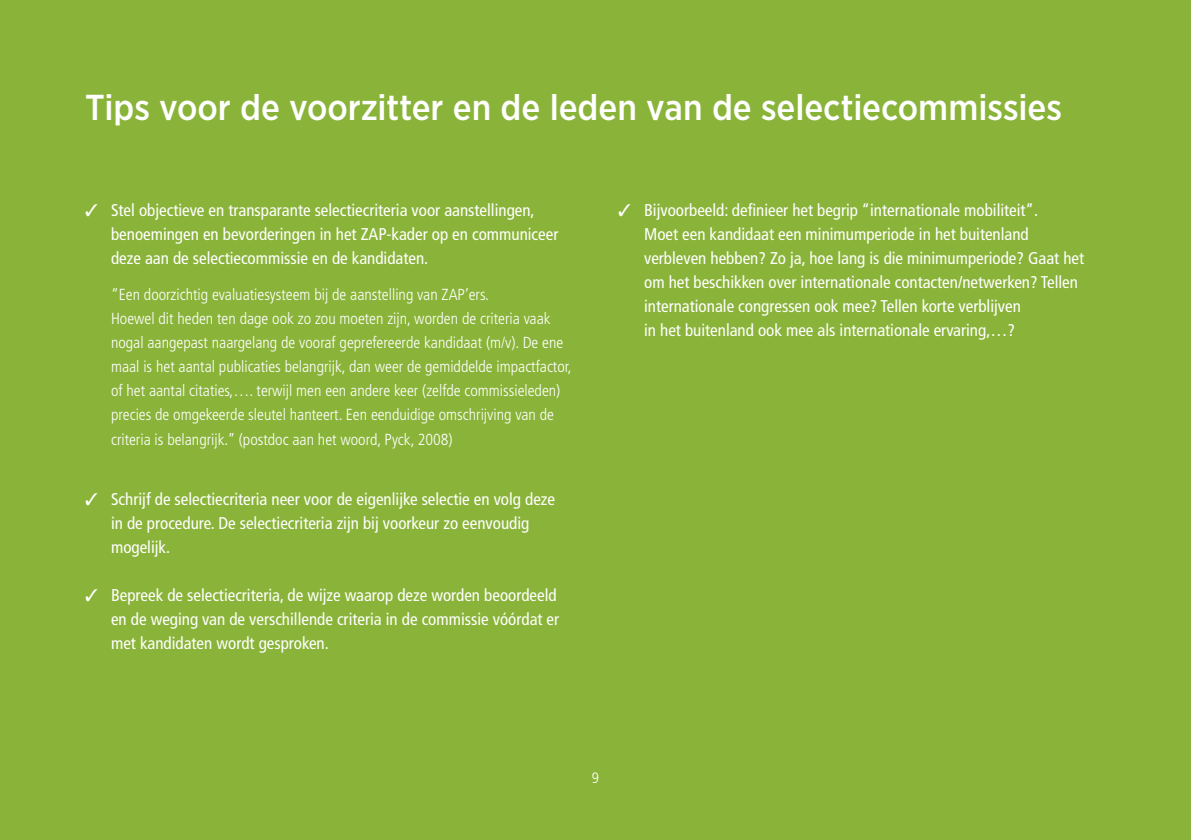
<style>
.page{position:relative;width:1191px;height:840px;background:#fff}
.page>*{position:absolute;margin:0;border:0;box-sizing:border-box;transform-origin:0 0}
.t1{font:500 36px "Gotham Narrow";color:#fff}
.t2{font:condensed 17px/24px "Frutiger LT Pro";color:#fff}
.t3{font:300 condensed 16px/24px "Frutiger LT Pro";color:#fff}
.t4{font:300 condensed 15px "Frutiger LT Pro";color:#fff}
</style>
<div class="page">
<div style="left:0;top:0;width:1191px;height:839px;background:#8ab439"></div>
<h1 class="t1" style="left:85px;top:85px;width:978px">Tips voor de voorzitter en de leden van de selectiecommissies</h1>
<p class="t2" style="left:111px;top:198px;width:449px;text-indent:-26px">✓ Stel objectieve en transparante selectiecriteria voor aanstellingen, benoemingen en bevorderingen in het ZAP-kader op en communiceer deze aan de selectiecommissie en de kandidaten.</p>
<p class="t3" style="left:111px;top:283px;width:462px">“Een doorzichtig evaluatiesysteem bij de aanstelling van ZAP’ers.<br>Hoewel dit heden ten dage ook zo zou moeten zijn, worden de criteria vaak nogal aangepast naargelang de vooraf geprefereerde kandidaat (m/v). De ene maal is het aantal publicaties belangrijk, dan weer de gemiddelde impactfactor, of het aantal citaties,…. terwijl men een andere keer (zelfde commissieleden) precies de omgekeerde sleutel hanteert. Een eenduidige omschrijving van de criteria is belangrijk.” (postdoc aan het woord, Pyck, 2008)</p>
<p class="t2" style="left:111px;top:486px;width:445px;text-indent:-26px">✓ Schrijf de selectiecriteria neer voor de eigenlijke selectie en volg deze in de procedure. De selectiecriteria zijn bij voorkeur zo eenvoudig mogelijk.</p>
<p class="t2" style="left:111px;top:582px;width:450px;text-indent:-26px">✓ Bepreek de selectiecriteria, de wijze waarop deze worden beoordeeld en de weging van de verschillende criteria in de commissie vóórdat er met kandidaten wordt gesproken.</p>
<p class="t2" style="left:644px;top:198px;width:441px;text-indent:-26px">✓ Bijvoorbeeld: definieer het begrip “internationale mobiliteit”.<br>Moet een kandidaat een minimumperiode in het buitenland verbleven hebben? Zo ja, hoe lang is die minimumperiode? Gaat het om het beschikken over internationale contacten/netwerken? Tellen internationale congressen ook mee? Tellen korte verblijven<br>in het buitenland ook mee als internationale ervaring,…?</p>
<p class="t4" style="left:592px;top:769px;width:9px">9</p>
</div>
